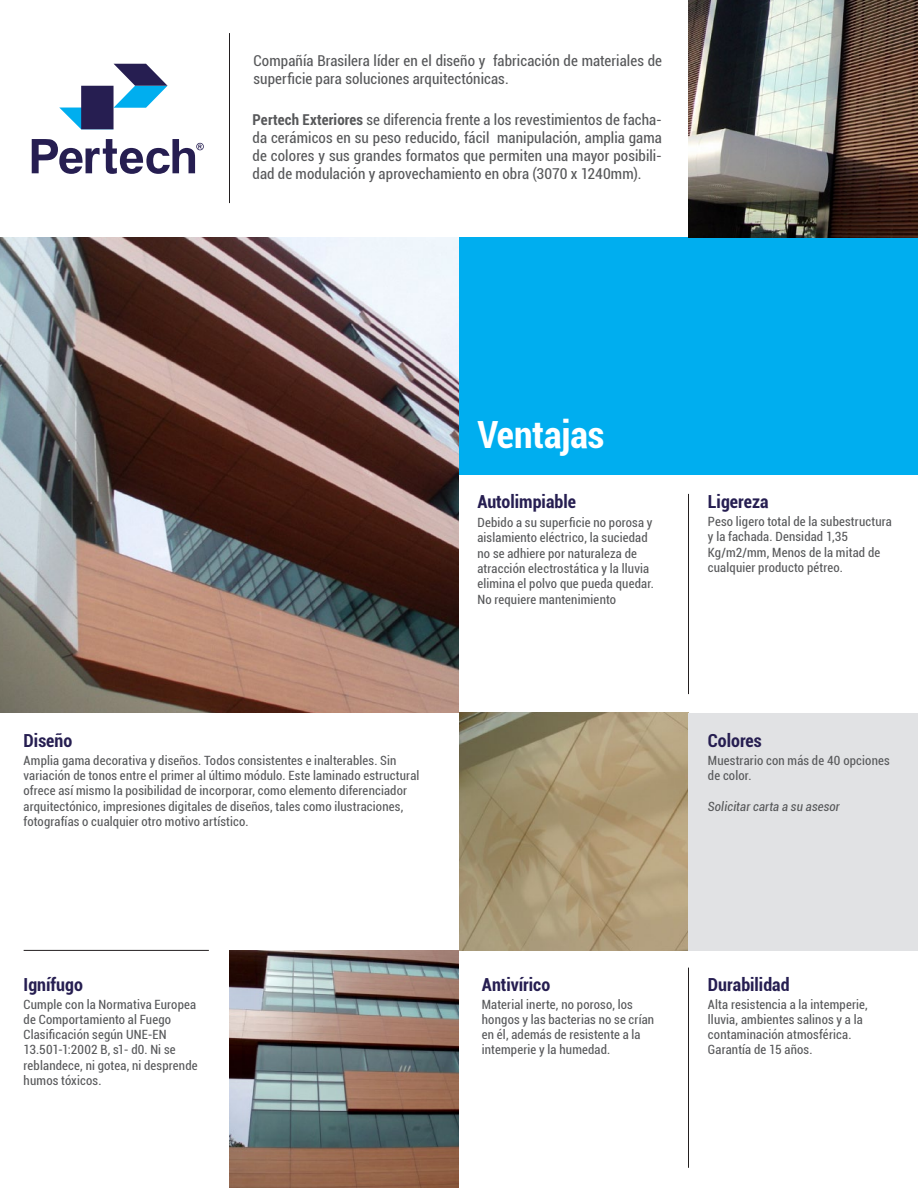
<style>
.page{position:relative;width:918px;height:1188px;background:#fff}
.page>*{position:absolute;margin:0;border:0;box-sizing:border-box;transform-origin:0 0}
.t1{font:700 condensed 37.5px "Roboto";color:#fff}
.t2{font:700 condensed 18px "Roboto";color:#261e51}
.t3{font:condensed 15px/18px "Roboto";letter-spacing:.005em;color:#57585a}
.t4{font:condensed 12.75px/15.3px "Roboto";letter-spacing:.015em;color:#57585a}
.t5{font:italic condensed 12.75px "Roboto";letter-spacing:.015em;color:#57585a}
.s1{font-weight:700}
</style>
<div class="page">
<img style="left:459px;top:713px;width:229px;height:237px">
<div style="left:688px;top:713px;width:230px;height:237px;background:#e1e2e4"></div>
<svg style="left:59px;top:64px;width:109px;height:65px"></svg>
<div style="left:81px;top:86px;width:33px;height:43px;background:#261e51"></div>
<svg style="left:32px;top:139px;width:172px;height:35px"></svg>
<img style="left:0;top:238px;width:459px;height:475px">
<div style="left:459px;top:238px;width:459px;height:237px;background:#00aeef"></div>
<img style="left:230px;top:951px;width:229px;height:237px">
<img style="left:688px;top:0;width:230px;height:238px">
<hr style="left:229px;top:33px;width:1px;height:170px;background:#231f20">
<hr style="left:688px;top:494px;width:1px;height:200px;background:#231f20">
<hr style="left:688px;top:968px;width:1px;height:200px;background:#231f20">
<hr style="left:24px;top:950px;width:185px;height:1px;background:#231f20">
<p class="t3" style="left:253px;top:51px;width:410px">Compañía Brasilera líder en el diseño y fabricación de materiales de superficie para soluciones arquitectónicas.</p>
<p class="t3" style="left:253px;top:111px;width:411px;text-align:justify"><span class="s1">Pertech Exteriores</span> se diferencia frente a los revestimientos de facha&shy;da cerámicos en su peso reducido, fácil manipulación, amplia gama de colores y sus grandes formatos que permiten una mayor posibili&shy;dad de modulación y aprovechamiento en obra (3070 x 1240mm).</p>
<h2 class="t2" style="left:24px;top:728px;width:50px">Diseño</h2>
<p class="t4" style="left:24px;top:752px;width:397px">Amplia gama decorativa y diseños. Todos consistentes e inalterables. Sin variación de tonos entre el primer al último módulo. Este laminado estructural ofrece así mismo la posibilidad de incorporar, como elemento diferenciador arquitectónico, impresiones digitales de diseños, tales como ilustraciones, fotografías o cualquier otro motivo artístico.</p>
<h1 class="t1" style="left:477px;top:409px;width:128px">Ventajas</h1>
<h2 class="t2" style="left:477px;top:489px;width:100px">Autolimpiable</h2>
<p class="t4" style="left:477px;top:514px;width:178px">Debido a su superficie no porosa y aislamiento eléctrico, la suciedad no se adhiere por naturaleza de atracción electrostática y la lluvia elimina el polvo que pueda quedar.<br>No requiere mantenimiento</p>
<h2 class="t2" style="left:708px;top:489px;width:62px">Ligereza</h2>
<p class="t4" style="left:708px;top:514px;width:186px">Peso ligero total de la subestructura y la fachada. Densidad 1,35<br>Kg/m2/mm, Menos de la mitad de cualquier producto pétreo.</p>
<h2 class="t2" style="left:708px;top:728px;width:55px">Colores</h2>
<p class="t4" style="left:708px;top:752px;width:183px">Muestrario con más de 40 opciones de color.</p>
<p class="t5" style="left:708px;top:797px;width:133px">Solicitar carta a su asesor</p>
<h2 class="t2" style="left:24px;top:971px;width:61px">Ignífugo</h2>
<p class="t4" style="left:24px;top:996px;width:176px">Cumple con la Normativa Europea de Comportamiento al Fuego<br>Clasificación según UNE-EN<br>13.501-1:2002 B, s1- d0. Ni se reblandece, ni gotea, ni desprende humos tóxicos.</p>
<h2 class="t2" style="left:482px;top:971px;width:70px">Antivírico</h2>
<p class="t4" style="left:482px;top:996px;width:174px">Material inerte, no poroso, los hongos y las bacterias no se crían en él, además de resistente a la intemperie y la humedad.</p>
<h2 class="t2" style="left:708px;top:971px;width:83px">Durabilidad</h2>
<p class="t4" style="left:708px;top:996px;width:161px">Alta resistencia a la intemperie, lluvia, ambientes salinos y a la contaminación atmosférica.<br>Garantía de 15 años.</p>
</div>
